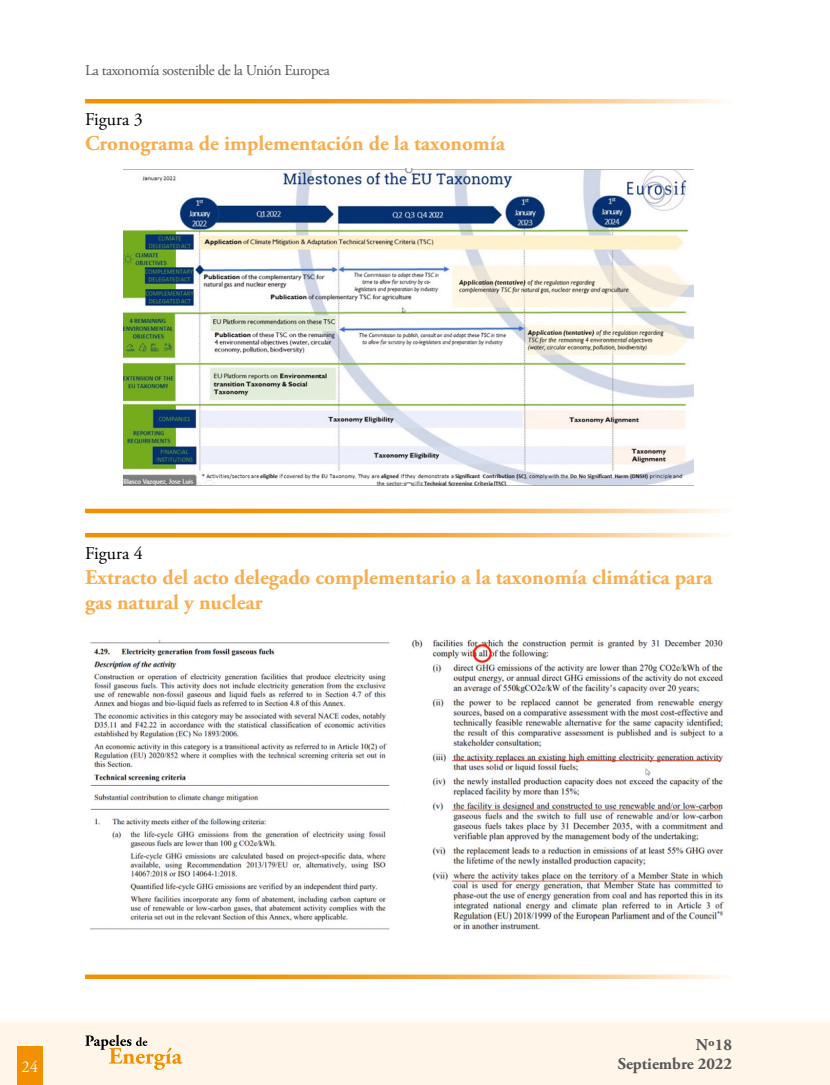
<style>
.page{position:relative;width:830px;height:1085px;background:#fff}
.page>*{position:absolute;margin:0;border:0;box-sizing:border-box;transform-origin:0 0}
.t1{font:700 21px/25.2px "Adobe Garamond Pro";color:#f8ad4e}
.t2{font:18px "Adobe Garamond Pro";color:#000}
.t3{font:700 16.5px "Adobe Garamond Pro";color:#575756}
.t4{font:16.5px "Adobe Garamond Pro";color:#fff}
.t5{font:15px "Adobe Garamond Pro";letter-spacing:-.03em;color:#575756}
</style>
<div class="page">
<div style="left:0;top:1021px;width:829px;height:63px;background:#fff5e9"></div>
<svg style="left:85px;top:1034px;width:97px;height:35px"></svg>
<div style="left:17px;top:1046px;width:26px;height:38px;background:#f39000"></div>
<svg style="left:85px;top:508px;width:640px;height:5px;background:#f8b963"></svg>
<img style="left:123px;top:169px;width:570px;height:316px">
<svg style="left:85px;top:99px;width:640px;height:4px;background:#f7ae4a"></svg>
<svg style="left:85px;top:974px;width:640px;height:4px;background:#f8b963"></svg>
<img style="left:89px;top:639px;width:635px;height:291px">
<svg style="left:85px;top:533px;width:640px;height:4px;background:#f7ae4a"></svg>
<p class="t5" style="left:85px;top:62px;width:246px">La taxonomía sostenible de la Unión Europea</p>
<p class="t2" style="left:85px;top:108px;width:59px">Figura 3</p>
<p class="t1" style="left:85px;top:131px;width:421px">Cronograma de implementación de la taxonomía</p>
<p class="t2" style="left:85px;top:542px;width:59px">Figura 4</p>
<p class="t1" style="left:85px;top:565px;width:628px">Extracto del acto delegado complementario a la taxonomía climática para gas natural y nuclear</p>
<p class="t3" style="left:695px;top:1034px;width:38px">Nº18</p>
<p class="t4" style="left:22px;top:1056px;width:18px">24</p>
<p class="t3" style="left:617px;top:1054px;width:116px">Septiembre 2022</p>
</div>
